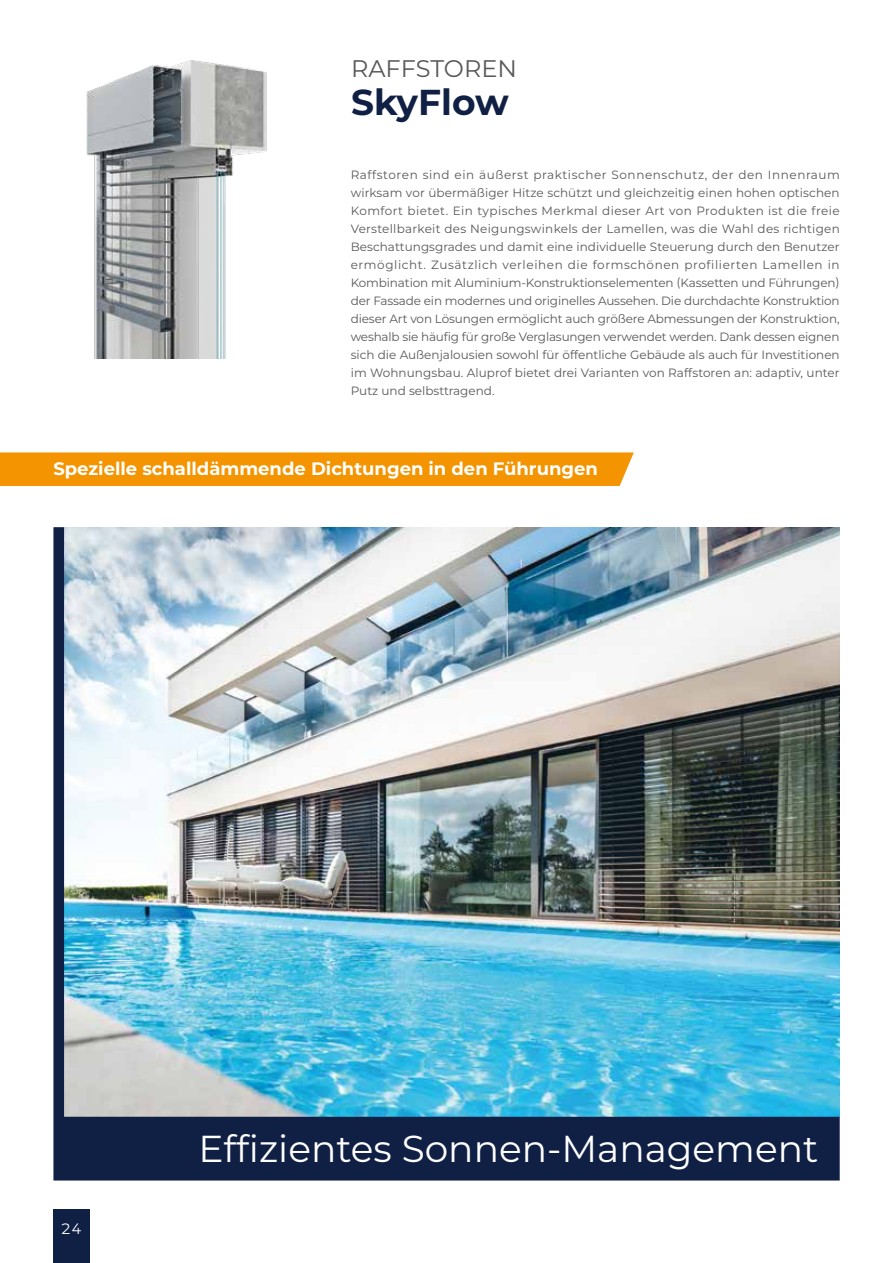
<style>
.page{position:relative;width:893px;height:1263px;background:#fff}
.page>*{position:absolute;margin:0;border:0;box-sizing:border-box;transform-origin:0 0}
.t1{font:37.5px "Montserrat Alu";color:#fff}
.t2{font:700 36px "Montserrat Alu";color:#101f44}
.t3{font:24px "Montserrat Alu";color:#58585a}
.t4{font:700 18px "Montserrat Alu";color:#fff}
.t5{font:15px "Montserrat Alu";color:#fff}
.t6{font:12px/18px "Montserrat Alu";color:#58585a;text-align:justify}
</style>
<div class="page">
<div style="left:53px;top:1209px;width:37px;height:54px;background:#101f44"></div>
<div style="left:0;top:452px;width:634px;height:34px;background:#f39400"></div>
<img style="left:53px;top:527px;width:787px;height:653px">
<img style="left:86px;top:60px;width:181px;height:298px">
<h3 class="t3" style="left:351px;top:52px;width:168px">RAFFSTOREN</h3>
<h2 class="t2" style="left:351px;top:76px;width:150px">SkyFlow</h2>
<p class="t6" style="left:351px;top:166px;width:491px">Raffstoren sind ein äußerst praktischer Sonnenschutz, der den Innenraum wirksam vor übermäßiger Hitze schützt und gleichzeitig einen hohen optischen Komfort bietet. Ein typisches Merkmal dieser Art von Produkten ist die freie Verstellbarkeit des Neigungswinkels der Lamellen, was die Wahl des richtigen Beschattungsgrades und damit eine individuelle Steuerung durch den Benutzer ermöglicht. Zusätzlich verleihen die formschönen profilierten Lamellen in Kombination mit Aluminium-Konstruktionselementen (Kassetten und Führungen) der Fassade ein modernes und originelles Aussehen. Die durchdachte Konstruktion dieser Art von Lösungen ermöglicht auch größere Abmessungen der Konstruktion, weshalb sie häufig für große Verglasungen verwendet werden. Dank dessen eignen sich die Außenjalousien sowohl für öffentliche Gebäude als auch für Investitionen im Wohnungsbau. Aluprof bietet drei Varianten von Raffstoren an: adaptiv, unter Putz und selbsttragend.</p>
<h3 class="t4" style="left:53px;top:456px;width:546px">Spezielle schalldämmende Dichtungen in den Führungen</h3>
<p class="t5" style="left:61px;top:1218px;width:22px">24</p>
<h1 class="t1" style="left:199px;top:1123px;width:621px">Effizientes Sonnen-Management</h1>
</div>
